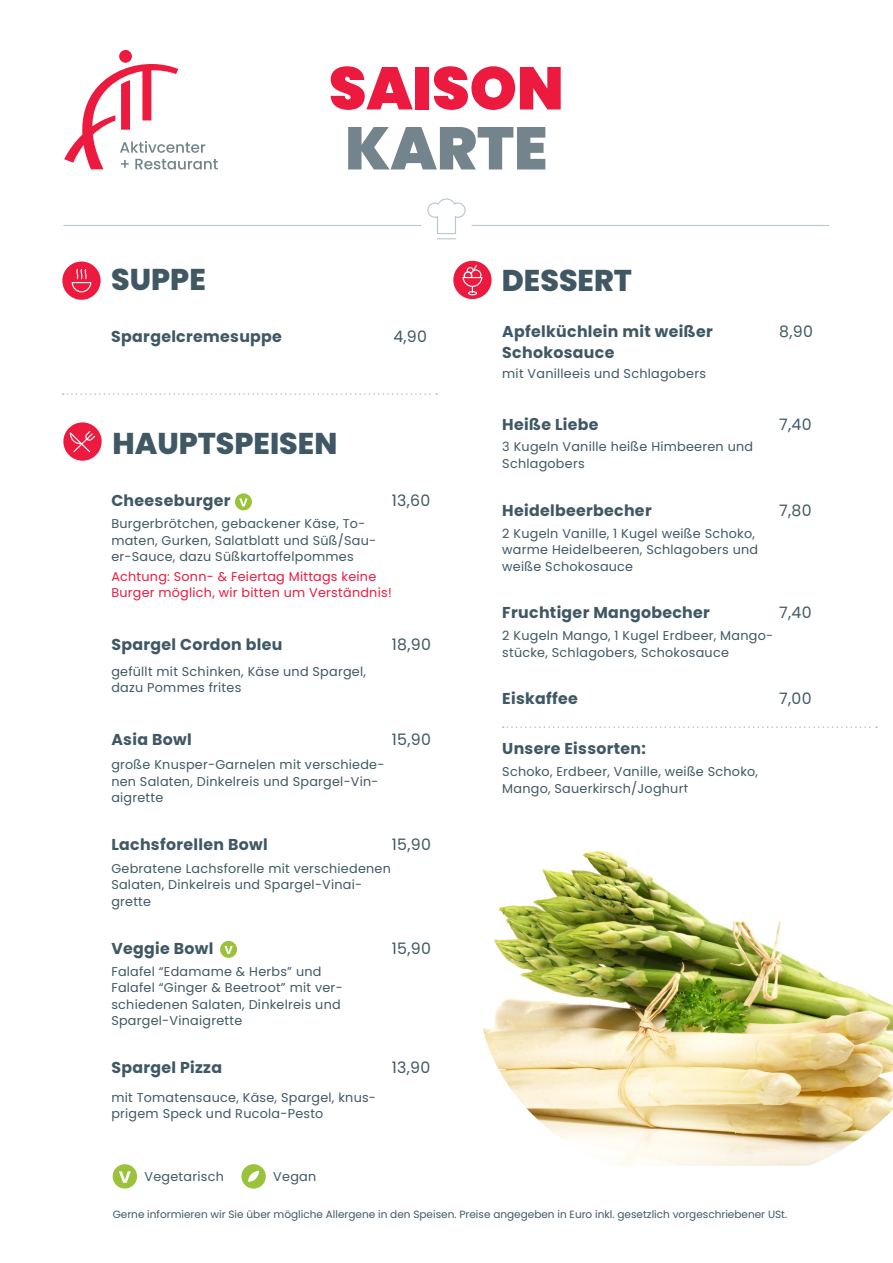
<style>
.page{position:relative;width:893px;height:1263px;background:#fff}
.page>*{position:absolute;margin:0;border:0;box-sizing:border-box;transform-origin:0 0}
.t1{font:900 60px "Poppins";color:#ed1a40}
.t2{font:900 60px "Poppins";color:#73848c}
.t3{font:800 30px "Poppins";color:#3f5864}
.t4{font:700 15.75px/21px "Poppins";letter-spacing:.02em;color:#3f5864}
.t5{font:15.75px "Poppins";letter-spacing:.02em;color:#3f5864}
.t6{font:12.75px/16.5px "Poppins";letter-spacing:.02em;color:#3f5864}
.t7{font:12.75px/16.5px "Poppins";letter-spacing:.02em;color:#ed1a40}
.t8{font:10.5px "Poppins";color:#3f5864}
</style>
<div class="page">
<div style="left:119px;top:50px;width:13px;height:13px;background:#ed1a40;border-radius:50%"></div>
<svg style="left:64px;top:64px;width:154px;height:105px"></svg>
<div style="left:113px;top:1164px;width:24px;height:24px;background:#9ac23b;border-radius:50%"></div>
<svg style="left:119px;top:1171px;width:12px;height:12px"></svg>
<div style="left:241px;top:1164px;width:25px;height:24px;background:#9ac23b;border-radius:50%"></div>
<svg style="left:248px;top:1171px;width:11px;height:11px"></svg>
<hr style="left:63px;top:225px;width:358px;height:1px;background:#b8c6ce">
<hr style="left:472px;top:225px;width:357px;height:1px;background:#b8c6ce">
<svg style="left:427px;top:198px;width:39px;height:41px"></svg>
<div style="left:63px;top:422px;width:39px;height:39px;background:#ed1a40;border-radius:50%"></div>
<svg style="left:69px;top:431px;width:27px;height:22px"></svg>
<div style="left:453px;top:261px;width:39px;height:38px;background:#ed1a40;border-radius:50%"></div>
<svg style="left:462px;top:265px;width:21px;height:30px"></svg>
<img style="left:483px;top:850px;width:410px;height:316px">
<div style="left:62px;top:261px;width:39px;height:39px;background:#ed1a40;border-radius:50%"></div>
<svg style="left:71px;top:269px;width:21px;height:24px"></svg>
<svg style="left:63px;top:393px;width:374px;height:2px"></svg>
<svg style="left:503px;top:726px;width:374px;height:2px"></svg>
<div style="left:220px;top:941px;width:17px;height:17px;background:#9ac23b;border-radius:50%"></div>
<svg style="left:224px;top:946px;width:9px;height:8px"></svg>
<div style="left:235px;top:493px;width:17px;height:17px;background:#9ac23b;border-radius:50%"></div>
<svg style="left:239px;top:498px;width:9px;height:8px"></svg>
<h2 class="t3" style="left:111px;top:262px;width:96px">SUPPE</h2>
<h1 class="t1" style="left:329px;top:54px;width:236px">SAISON</h1>
<h1 class="t2" style="left:345px;top:114px;width:204px">KARTE</h1>
<h2 class="t3" style="left:502px;top:263px;width:132px">DESSERT</h2>
<p class="t4" style="left:111px;top:326px;width:172px">Spargelcremesuppe</p>
<p class="t5" style="left:393px;top:327px;width:35px">4,90</p>
<h2 class="t3" style="left:112px;top:426px;width:226px">HAUPTSPEISEN</h2>
<p class="t4" style="left:111px;top:490px;width:121px">Cheeseburger</p>
<p class="t5" style="left:392px;top:491px;width:40px">13,60</p>
<p class="t6" style="left:111px;top:515px;width:266px">Burgerbrötchen, gebackener Käse, To&shy;maten, Gurken, Salatblatt und Süß/Sau&shy;er-Sauce, dazu Süßkartoffelpommes</p>
<p class="t7" style="left:111px;top:568px;width:282px">Achtung: Sonn- &amp; Feiertag Mittags keine<br>Burger möglich, wir bitten um Verständnis!</p>
<p class="t4" style="left:111px;top:634px;width:172px">Spargel Cordon bleu</p>
<p class="t5" style="left:392px;top:635px;width:41px">18,90</p>
<p class="t6" style="left:111px;top:663px;width:256px">gefüllt mit Schinken, Käse und Spargel, dazu Pommes frites</p>
<p class="t4" style="left:111px;top:729px;width:82px">Asia Bowl</p>
<p class="t5" style="left:392px;top:730px;width:41px">15,90</p>
<p class="t6" style="left:111px;top:757px;width:275px">große Knusper-Garnelen mit verschiede&shy;nen Salaten, Dinkelreis und Spargel-Vin&shy;aigrette</p>
<p class="t4" style="left:111px;top:834px;width:158px">Lachsforellen Bowl</p>
<p class="t5" style="left:392px;top:836px;width:41px">15,90</p>
<p class="t6" style="left:111px;top:860px;width:281px">Gebratene Lachsforelle mit verschiedenen<br>Salaten, Dinkelreis und Spargel-Vinai&shy;grette</p>
<p class="t4" style="left:111px;top:938px;width:104px">Veggie Bowl</p>
<p class="t5" style="left:392px;top:939px;width:41px">15,90</p>
<p class="t6" style="left:111px;top:963px;width:233px">Falafel “Edamame &amp; Herbs” und<br>Falafel “Ginger &amp; Beetroot” mit ver&shy;schiedenen Salaten, Dinkelreis und<br>Spargel-Vinaigrette</p>
<p class="t4" style="left:111px;top:1057px;width:112px">Spargel Pizza</p>
<p class="t5" style="left:392px;top:1059px;width:40px">13,90</p>
<p class="t6" style="left:111px;top:1089px;width:266px">mit Tomatensauce, Käse, Spargel, knus&shy;prigem Speck und Rucola-Pesto</p>
<p class="t4" style="left:502px;top:321px;width:212px">Apfelküchlein mit weißer<br>Schokosauce</p>
<p class="t5" style="left:779px;top:322px;width:35px">8,90</p>
<p class="t6" style="left:502px;top:365px;width:205px">mit Vanilleeis und Schlagobers</p>
<p class="t4" style="left:502px;top:414px;width:98px">Heiße Liebe</p>
<p class="t5" style="left:779px;top:415px;width:34px">7,40</p>
<p class="t6" style="left:502px;top:439px;width:252px">3 Kugeln Vanille heiße Himbeeren und<br>Schlagobers</p>
<p class="t4" style="left:502px;top:500px;width:151px">Heidelbeerbecher</p>
<p class="t5" style="left:779px;top:501px;width:34px">7,80</p>
<p class="t6" style="left:502px;top:525px;width:257px">2 Kugeln Vanille, 1 Kugel weiße Schoko, warme Heidelbeeren, Schlagobers und weiße Schokosauce</p>
<p class="t4" style="left:502px;top:602px;width:209px">Fruchtiger Mangobecher</p>
<p class="t5" style="left:779px;top:604px;width:34px">7,40</p>
<p class="t6" style="left:502px;top:627px;width:272px">2 Kugeln Mango, 1 Kugel Erdbeer, Mango&shy;stücke, Schlagobers, Schokosauce</p>
<p class="t4" style="left:502px;top:688px;width:77px">Eiskaffee</p>
<p class="t5" style="left:779px;top:690px;width:34px">7,00</p>
<p class="t4" style="left:502px;top:738px;width:145px">Unsere Eissorten:</p>
<p class="t6" style="left:502px;top:763px;width:257px">Schoko, Erdbeer, Vanille, weiße Schoko,<br>Mango, Sauerkirsch/Joghurt</p>
<p class="t6" style="left:145px;top:1168px;width:81px">Vegetarisch</p>
<p class="t6" style="left:273px;top:1168px;width:44px">Vegan</p>
<p class="t8" style="left:113px;top:1208px;width:676px">Gerne informieren wir Sie über mögliche Allergene in den Speisen. Preise angegeben in Euro inkl. gesetzlich vorgeschriebener USt.</p>
</div>
